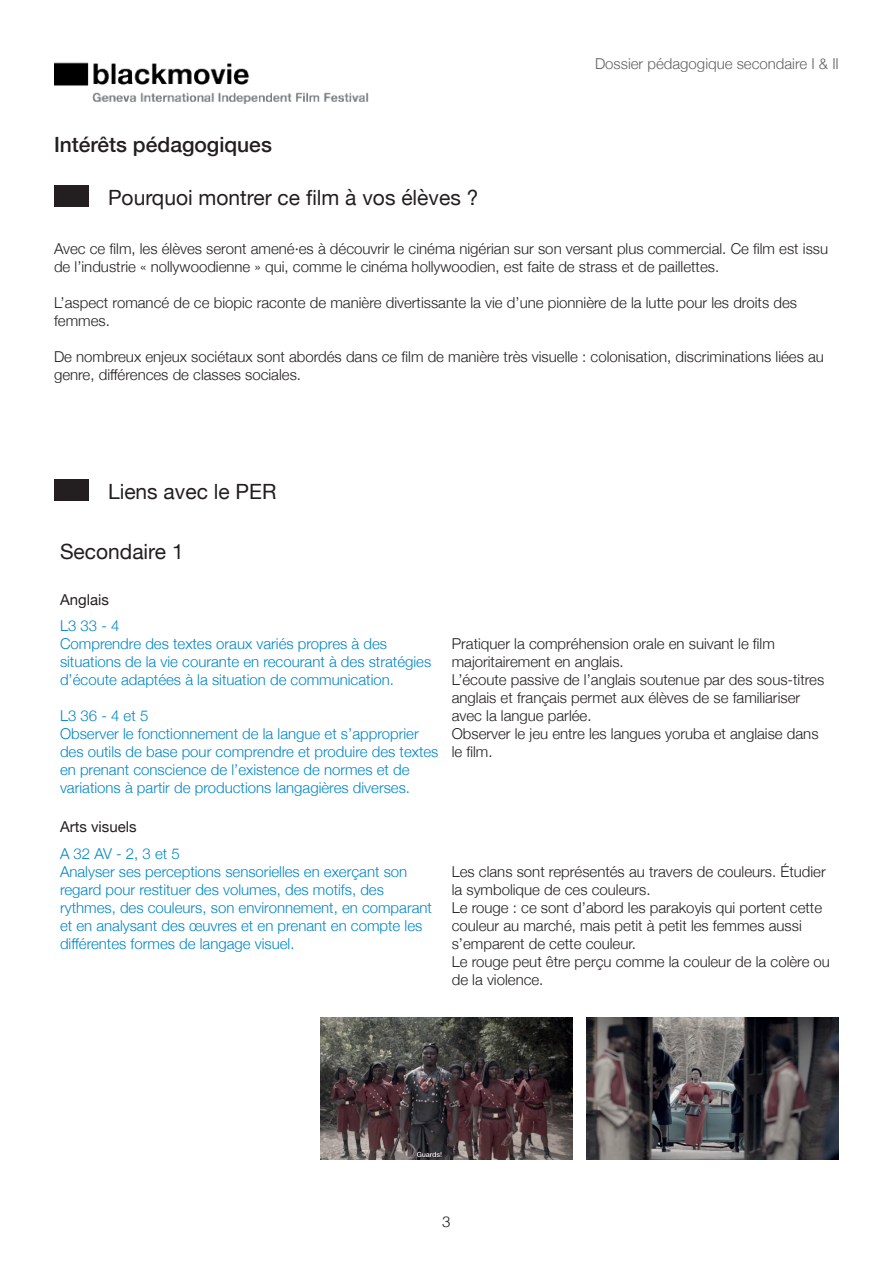
<style>
.page{position:relative;width:893px;height:1263px;background:#fff}
.page>*{position:absolute;margin:0;border:0;box-sizing:border-box;transform-origin:0 0}
.t1{font:21px "Helvetica Neue";color:#231f20}
.t2{font:500 21px "Helvetica Neue";color:#231f20}
.t3{font:300 15px/18px "Helvetica Neue";color:#231f20}
.t4{font:300 15px/18px "Helvetica Neue";color:#0087c7}
.t5{font:300 15px "Helvetica Neue";color:#636366}
.t6{font:15px "Helvetica Neue";color:#231f20}
.t7{font:300 15px "Helvetica";color:#231f20}
</style>
<div class="page">
<img style="left:54px;top:62px;width:315px;height:42px">
<div style="left:54px;top:185px;width:35px;height:22px;background:#231f20"></div>
<div style="left:54px;top:479px;width:35px;height:22px;background:#231f20"></div>
<img style="left:320px;top:1017px;width:253px;height:142px">
<img style="left:587px;top:1017px;width:252px;height:142px">
<h1 class="t2" style="left:54px;top:127px;width:219px">Intérêts pédagogiques</h1>
<h1 class="t1" style="left:108px;top:183px;width:372px">Pourquoi montrer ce film à vos élèves ?</h1>
<p class="t5" style="left:595px;top:51px;width:245px">Dossier pédagogique secondaire I &amp; II</p>
<p class="t3" style="left:54px;top:238px;width:776px">Avec ce film, les élèves seront amené·es à découvrir le cinéma nigérian sur son versant plus commercial. Ce film est issu de l’industrie « nollywoodienne » qui, comme le cinéma hollywoodien, est faite de strass et de paillettes.</p>
<p class="t3" style="left:54px;top:292px;width:744px">L’aspect romancé de ce biopic raconte de manière divertissante la vie d’une pionnière de la lutte pour les droits des femmes.</p>
<p class="t3" style="left:54px;top:346px;width:771px">De nombreux enjeux sociétaux sont abordés dans ce film de manière très visuelle : colonisation, discriminations liées au genre, différences de classes sociales.</p>
<h1 class="t1" style="left:108px;top:476px;width:170px">Liens avec le PER</h1>
<h1 class="t1" style="left:60px;top:536px;width:125px">Secondaire 1</h1>
<p class="t6" style="left:60px;top:589px;width:50px">Anglais</p>
<p class="t4" style="left:60px;top:616px;width:373px">L3 33 - 4<br>Comprendre des textes oraux variés propres à des situations de la vie courante en recourant à des stratégies d’écoute adaptées à la situation de communication.</p>
<p class="t4" style="left:60px;top:706px;width:380px">L3 36 - 4 et 5<br>Observer le fonctionnement de la langue et s’approprier des outils de base pour comprendre et produire des textes en prenant conscience de l’existence de normes et de variations à partir de productions langagières diverses.</p>
<p class="t6" style="left:60px;top:816px;width:78px">Arts visuels</p>
<p class="t4" style="left:60px;top:843px;width:374px">A 32 AV - 2, 3 et 5<br>Analyser ses perceptions sensorielles en exerçant son regard pour restituer des volumes, des motifs, des rythmes, des couleurs, son environnement, en comparant et en analysant des œuvres et en prenant en compte les différentes formes de langage visuel.</p>
<p class="t3" style="left:452px;top:634px;width:374px">Pratiquer la compréhension orale en suivant le film majoritairement en anglais.<br>L’écoute passive de l’anglais soutenue par des sous-titres anglais et français permet aux élèves de se familiariser avec la langue parlée.<br>Observer le jeu entre les langues yoruba et anglaise dans le film.</p>
<p class="t3" style="left:452px;top:861px;width:380px">Les clans sont représentés au travers de couleurs. Étudier la symbolique de ces couleurs.<br>Le rouge : ce sont d’abord les parakoyis qui portent cette couleur au marché, mais petit à petit les femmes aussi s’emparent de cette couleur.<br>Le rouge peut être perçu comme la couleur de la colère ou de la violence.</p>
<p class="t7" style="left:442px;top:1209px;width:10px">3</p>
</div>
